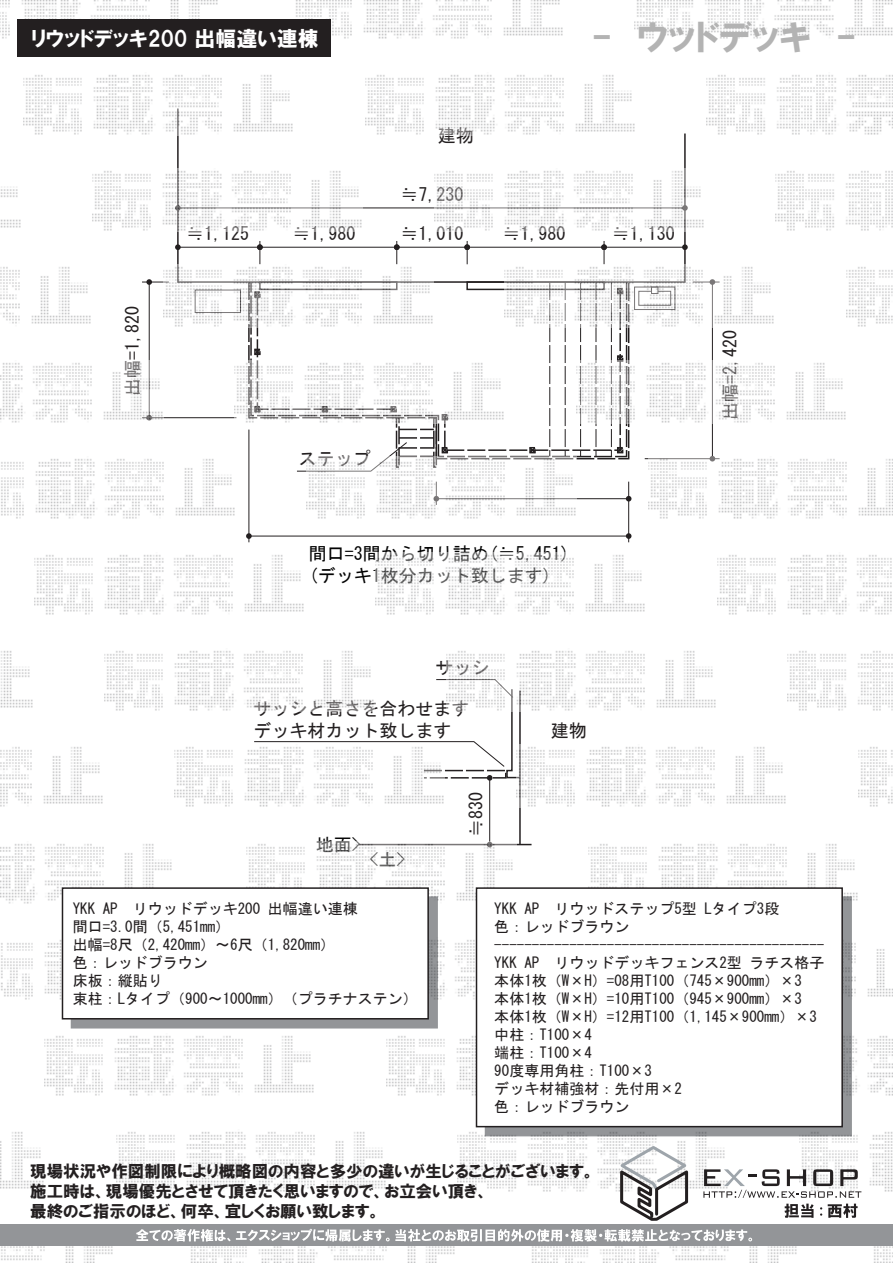
<style>
.page{position:relative;width:893px;height:1263px;background:#fff}
.page>*{position:absolute;margin:0;border:0;box-sizing:border-box;transform-origin:0 0}
.t1{font:36px "HGP Soei Kakugothic UB";color:#b3b3b3}
.t2{font:21px "HGP Soei Kakugothic UB";color:#fff}
.t3{font:18px/21.6px "MS Gothic";color:#231f20}
.t4{font:18px/21.6px "MS Gothic";color:#030303}
.t5{font:16.5px/19.8px "HGP Soei Kakugothic UB";color:#231f20}
.t6{font:15px/18px "MS Gothic";color:#231f20}
</style>
<div class="page">
<svg style="left:177px;top:133px;width:509px;height:145px"></svg>
<hr style="left:359px;top:844px;width:173px;height:1px;background:#231f20">
<hr style="left:519px;top:691px;width:2px;height:153px;background:#231f20">
<svg style="left:250px;top:281px;width:378px;height:177px"></svg>
<div style="left:396px;top:417px;width:4px;height:51px;border:2px dashed #231f20"></div>
<div style="left:433px;top:417px;width:4px;height:51px;border:2px dashed #231f20"></div>
<svg style="left:399px;top:429px;width:35px;height:1px"></svg>
<svg style="left:253px;top:327px;width:145px;height:33px"></svg>
<svg style="left:440px;top:282px;width:185px;height:175px"></svg>
<hr style="left:260px;top:247px;width:137px;height:1px;background:#231f20">
<hr style="left:178px;top:247px;width:82px;height:1px;background:#231f20">
<svg style="left:257px;top:241px;width:6px;height:23px"></svg>
<svg style="left:175px;top:244px;width:6px;height:6px"></svg>
<hr style="left:604px;top:247px;width:81px;height:1px;background:#231f20">
<svg style="left:682px;top:244px;width:6px;height:6px"></svg>
<hr style="left:467px;top:247px;width:137px;height:1px;background:#231f20">
<svg style="left:601px;top:241px;width:6px;height:23px"></svg>
<hr style="left:397px;top:247px;width:70px;height:1px;background:#231f20">
<svg style="left:464px;top:241px;width:6px;height:23px"></svg>
<svg style="left:394px;top:241px;width:6px;height:23px"></svg>
<hr style="left:178px;top:208px;width:507px;height:1px;background:#231f20">
<hr style="left:645px;top:458px;width:75px;height:1px;background:#231f20">
<hr style="left:712px;top:282px;width:1px;height:177px;background:#231f20">
<hr style="left:628px;top:482px;width:1px;height:60px;background:#231f20">
<hr style="left:436px;top:498px;width:193px;height:1px;background:#231f20">
<svg style="left:626px;top:496px;width:5px;height:5px"></svg>
<hr style="left:249px;top:430px;width:1px;height:112px;background:#231f20">
<hr style="left:249px;top:536px;width:380px;height:1px;background:#231f20">
<svg style="left:246px;top:533px;width:6px;height:6px"></svg>
<svg style="left:626px;top:533px;width:5px;height:6px"></svg>
<hr style="left:489px;top:778px;width:1px;height:66px;background:#231f20">
<hr style="left:142px;top:417px;width:94px;height:1px;background:#231f20">
<hr style="left:149px;top:282px;width:1px;height:136px;background:#231f20">
<svg style="left:142px;top:279px;width:21px;height:6px"></svg>
<svg style="left:254px;top:679px;width:267px;height:102px"></svg>
<svg style="left:296px;top:437px;width:138px;height:35px"></svg>
<img style="left:0;top:0;width:222px;height:39px">
<img style="left:293px;top:0;width:270px;height:39px">
<img style="left:635px;top:0;width:258px;height:39px">
<img style="left:24px;top:75px;width:270px;height:60px">
<img style="left:365px;top:75px;width:270px;height:60px">
<img style="left:707px;top:75px;width:186px;height:60px">
<img style="left:93px;top:168px;width:270px;height:63px">
<img style="left:0;top:186px;width:21px;height:42px">
<img style="left:434px;top:168px;width:270px;height:63px">
<img style="left:776px;top:171px;width:117px;height:60px">
<img style="left:163px;top:264px;width:270px;height:63px">
<img style="left:0;top:267px;width:91px;height:57px">
<img style="left:505px;top:264px;width:269px;height:63px">
<img style="left:846px;top:267px;width:47px;height:60px">
<img style="left:0;top:360px;width:163px;height:63px">
<img style="left:235px;top:360px;width:270px;height:63px">
<img style="left:576px;top:360px;width:270px;height:63px">
<img style="left:1px;top:459px;width:234px;height:60px">
<img style="left:307px;top:457px;width:270px;height:62px">
<img style="left:648px;top:457px;width:245px;height:62px">
<img style="left:34px;top:555px;width:270px;height:60px">
<img style="left:376px;top:555px;width:269px;height:60px">
<img style="left:717px;top:555px;width:175px;height:60px">
<img style="left:105px;top:651px;width:270px;height:61px">
<img style="left:0;top:651px;width:33px;height:57px">
<img style="left:446px;top:651px;width:270px;height:61px">
<img style="left:788px;top:651px;width:105px;height:60px">
<img style="left:0;top:747px;width:103px;height:60px">
<img style="left:175px;top:745px;width:270px;height:62px">
<img style="left:858px;top:747px;width:35px;height:60px">
<img style="left:516px;top:745px;width:270px;height:63px">
<img style="left:0;top:844px;width:172px;height:60px">
<img style="left:247px;top:841px;width:270px;height:63px">
<img style="left:588px;top:844px;width:270px;height:57px">
<img style="left:1px;top:937px;width:61px;height:63px">
<img style="left:438px;top:937px;width:38px;height:63px">
<img style="left:852px;top:943px;width:41px;height:54px">
<img style="left:45px;top:1036px;width:269px;height:60px">
<img style="left:386px;top:1033px;width:90px;height:63px">
<img style="left:852px;top:1036px;width:41px;height:60px">
<img style="left:0;top:1132px;width:44px;height:57px">
<img style="left:116px;top:1132px;width:270px;height:60px">
<img style="left:799px;top:1132px;width:94px;height:60px">
<img style="left:458px;top:1129px;width:270px;height:63px">
<img style="left:1px;top:1246px;width:112px;height:17px">
<img style="left:191px;top:1246px;width:264px;height:17px">
<img style="left:874px;top:1246px;width:19px;height:17px">
<img style="left:532px;top:1246px;width:265px;height:17px">
<svg style="left:616px;top:1144px;width:75px;height:77px"></svg>
<svg style="left:74px;top:899px;width:361px;height:126px;background:#8a8c8f"></svg>
<div style="left:71px;top:896px;width:367px;height:132px;border:2px solid #939598"></div>
<div style="left:62px;top:888px;width:366px;height:131px;background:#fff"></div>
<div style="left:62px;top:887px;width:367px;height:132px;border:2px solid #231f20"></div>
<div style="left:18px;top:20px;width:313px;height:37px;background:#231f20"></div>
<div style="left:0;top:1224px;width:893px;height:22px;background:#939598"></div>
<svg style="left:136px;top:1229px;width:616px;height:12px"></svg>
<svg style="left:703px;top:1169px;width:158px;height:49px"></svg>
<svg style="left:488px;top:899px;width:361px;height:234px;background:#8c8e91"></svg>
<div style="left:485px;top:896px;width:367px;height:240px;border:2px solid #939598"></div>
<div style="left:476px;top:888px;width:366px;height:239px;background:#fff"></div>
<div style="left:476px;top:887px;width:367px;height:240px;border:2px solid #231f20"></div>
<h2 class="t2" style="left:32px;top:28px;width:289px">リウッドデッキ200 出幅違い連棟</h2>
<p class="t3" style="left:438px;top:125px;width:37px">建物</p>
<p class="t3" style="left:400px;top:184px;width:64px">≒7,230</p>
<h1 class="t1" style="left:591px;top:20px;width:269px">-　ウッドデッキ　-</h1>
<p class="t3" style="left:122px;top:396px;width:91px;rotate:-90deg">出幅=1,820</p>
<p class="t3" style="left:186px;top:223px;width:64px">≒1,125</p>
<p class="t3" style="left:292px;top:223px;width:64px">≒1,980</p>
<p class="t3" style="left:502px;top:223px;width:64px">≒1,980</p>
<p class="t3" style="left:612px;top:223px;width:64px">≒1,130</p>
<p class="t3" style="left:400px;top:223px;width:64px">≒1,010</p>
<p class="t3" style="left:299px;top:448px;width:73px">ステップ</p>
<p class="t4" style="left:309px;top:543px;width:263px">間口=3間から切り詰め(≒5,451) (デッキ1枚分カット致します)</p>
<p class="t3" style="left:435px;top:657px;width:55px">サッシ</p>
<p class="t3" style="left:253px;top:698px;width:217px">サッシと高さを合わせますデッキ材カット致します</p>
<p class="t4" style="left:316px;top:834px;width:46px">地面&gt;</p>
<p class="t4" style="left:369px;top:849px;width:37px">&lt;土&gt;</p>
<p class="t3" style="left:465px;top:837px;width:46px;rotate:-90deg">≒830</p>
<p class="t3" style="left:551px;top:720px;width:37px">建物</p>
<p class="t3" style="left:719px;top:420px;width:91px;rotate:-90deg">出幅=2,420</p>
<p class="t6" style="left:73px;top:899px;width:347px">YKK AP リウッドデッキ200 出幅違い連棟<br>間口=3.0間（5,451mm）<br>出幅=8尺（2,420mm）～6尺（1,820mm）<br>色：レッドブラウン<br>床板：縦貼り<br>束柱：Lタイプ（900～1000mm）（プラチナステン）</p>
<p class="t6" style="left:494px;top:899px;width:332px">YKK AP リウッドステップ5型 Lタイプ3段<br>色：レッドブラウン--------------------------------------------<br>YKK AP リウッドデッキフェンス2型 ラチス格子本体1枚（W×H）=08用T100（745×900mm）×3<br>本体1枚（W×H）=10用T100（945×900mm）×3<br>本体1枚（W×H）=12用T100（1,145×900mm）×3中柱：T100×4<br>端柱：T100×4<br>90度専用角柱：T100×3<br>デッキ材補強材：先付用×2<br>色：レッドブラウン</p>
<p class="t5" style="left:30px;top:1161px;width:566px">現場状況や作図制限により概略図の内容と多少の違いが生じることがございます。施工時は、現場優先とさせて頂きたく思いますので、お立会い頂き、<br>最終のご指示のほど、何卒、宜しくお願い致します。</p>
</div>
